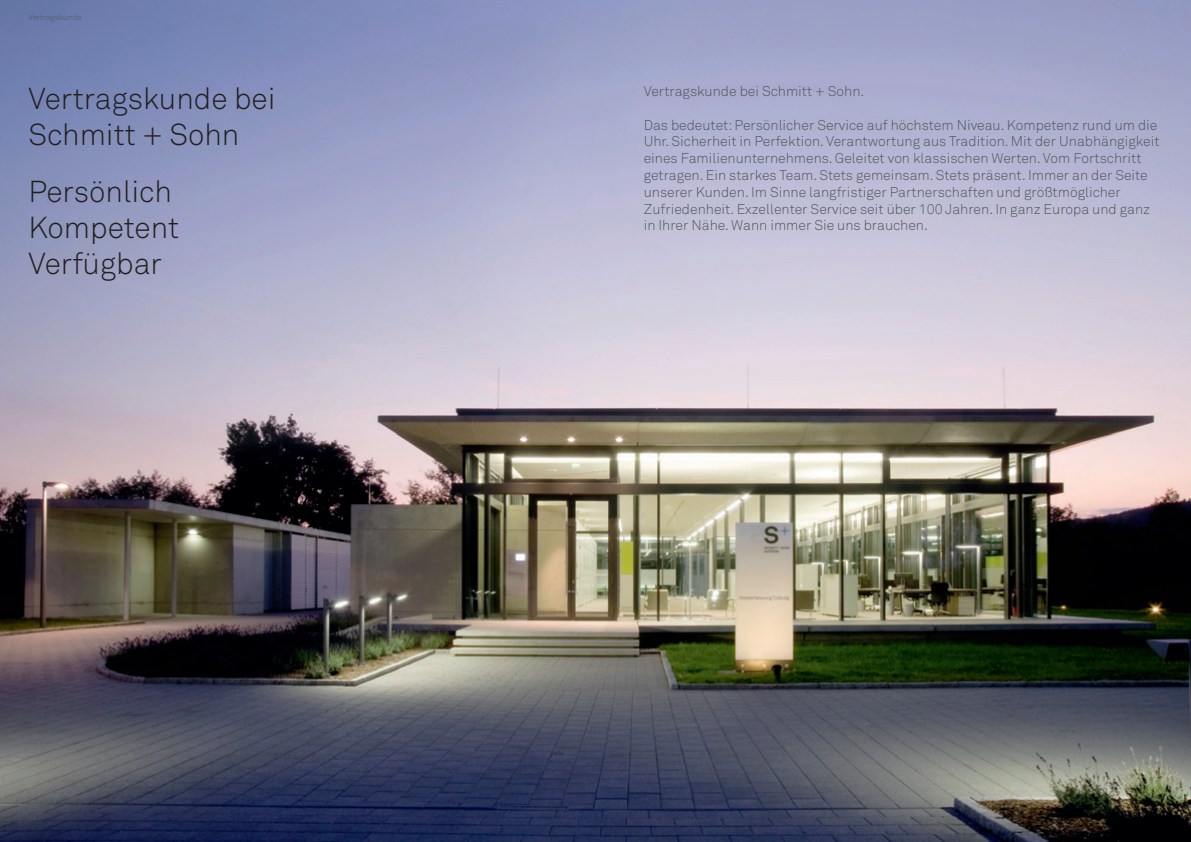
<style>
.page{position:relative;width:1191px;height:842px;background:#fff}
.page>*{position:absolute;margin:0;border:0;box-sizing:border-box;transform-origin:0 0}
.t1{font:30px/36px "Akkurat Light Pro";color:#231f20}
.t2{font:14px/16.8px "Akkurat Light Pro";color:#53565b}
.t3{font:8px "Akkurat Light Pro";color:#53565b}
</style>
<div class="page">
<img style="left:0;top:0;width:1191px;height:842px">
<p class="t3" style="left:28px;top:14px;width:55px">Vertragskunde</p>
<h1 class="t1" style="left:28px;top:84px;width:249px">Vertragskunde bei<br>Schmitt + Sohn</h1>
<h1 class="t1" style="left:28px;top:177px;width:152px">Persönlich<br>Kompetent<br>Verfügbar</h1>
<p class="t2" style="left:643px;top:84px;width:222px">Vertragskunde bei Schmitt + Sohn.</p>
<p class="t2" style="left:643px;top:118px;width:517px">Das bedeutet: Persönlicher Service auf höchstem Niveau. Kompetenz rund um die Uhr. Sicherheit in Perfektion. Verantwortung aus Tradition. Mit der Unabhängigkeit eines Familienunternehmens. Geleitet von klassischen Werten. Vom Fortschritt getragen. Ein starkes Team. Stets gemeinsam. Stets präsent. Immer an der Seite unserer Kunden. Im Sinne langfristiger Partnerschaften und größtmöglicher Zufriedenheit. Exzellenter Service seit über 100 Jahren. In ganz Europa und ganz in Ihrer Nähe. Wann immer Sie uns brauchen.</p>
</div>
